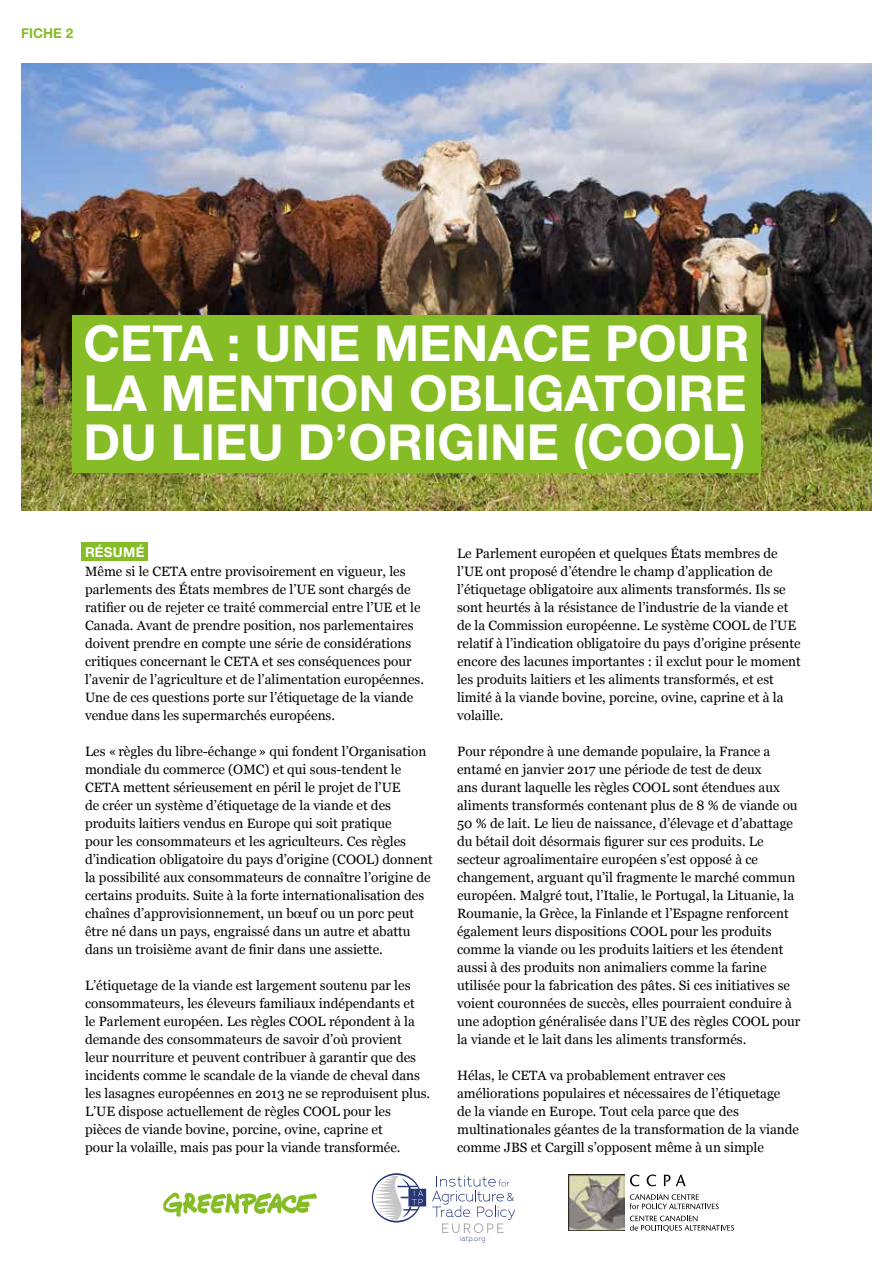
<style>
.page{position:relative;width:893px;height:1263px;background:#fff}
.page>*{position:absolute;margin:0;border:0;box-sizing:border-box;transform-origin:0 0}
.t1{font:700 49.65px/49.7px "Helvetica Neue LT Std";color:#fff;text-align:justify}
.t2{font:13.5px/18px "Georgia";color:#000}
.t3{font:700 13.5px "Helvetica Neue";letter-spacing:.015em;color:#fff}
.t4{font:700 13.5px "Helvetica Neue LT Std";color:#86bc25}
.t5{font:300 7.2px "Adrianna";letter-spacing:.04em;color:#253775}
</style>
<div class="page">
<img style="left:21px;top:64px;width:851px;height:446px">
<div style="left:73px;top:315px;width:688px;height:58px;background:#86bc25"></div>
<div style="left:73px;top:364px;width:688px;height:59px;background:#86bc25"></div>
<div style="left:73px;top:414px;width:688px;height:59px;background:#86bc25"></div>
<div style="left:82px;top:543px;width:66px;height:18px;background:#86bc25"></div>
<svg style="left:163px;top:1192px;width:154px;height:25px"></svg>
<svg style="left:432px;top:1176px;width:83px;height:57px"></svg>
<svg style="left:372px;top:1173px;width:54px;height:49px"></svg>
<img style="left:568px;top:1174px;width:56px;height:56px">
<svg style="left:630px;top:1174px;width:10px;height:12px"></svg>
<svg style="left:647px;top:1174px;width:9px;height:12px"></svg>
<svg style="left:664px;top:1175px;width:22px;height:11px"></svg>
<svg style="left:630px;top:1194px;width:89px;height:15px"></svg>
<svg style="left:630px;top:1215px;width:104px;height:17px"></svg>
<p class="t4" style="left:21px;top:25px;width:54px">FICHE 2</p>
<h1 class="t1" style="left:83px;top:317px;width:668px">CETA : UNE MENACE POUR LA MENTION OBLIGATOIRE DU LIEU D’ORIGINE (COOL)</h1>
<p class="t3" style="left:85px;top:543px;width:61px">RÉSUMÉ</p>
<p class="t2" style="left:85px;top:562px;width:341px">Même si le CETA entre provisoirement en vigueur, les parlements des États membres de l’UE sont chargés de ratifier ou de rejeter ce traité commercial entre l’UE et le Canada. Avant de prendre position, nos parlementaires doivent prendre en compte une série de considérations critiques concernant le CETA et ses conséquences pour l’avenir de l’agriculture et de l’alimentation européennes.<br>Une de ces questions porte sur l’étiquetage de la viande vendue dans les supermarchés européens.</p>
<p class="t2" style="left:85px;top:742px;width:349px">Les «règles du libre-échange» qui fondent l’Organisation mondiale du commerce (OMC) et qui sous-tendent le CETA mettent sérieusement en péril le projet de l’UE<br>de créer un système d’étiquetage de la viande et des produits laitiers vendus en Europe qui soit pratique<br>pour les consommateurs et les agriculteurs. Ces règles d’indication obligatoire du pays d’origine (COOL) donnent la possibilité aux consommateurs de connaître l’origine de certains produits. Suite à la forte internationalisation des chaînes d’approvisionnement, un bœuf ou un porc peut être né dans un pays, engraissé dans un autre et abattu dans un troisième avant de finir dans une assiette.</p>
<p class="t2" style="left:85px;top:976px;width:347px">L’étiquetage de la viande est largement soutenu par les consommateurs, les éleveurs familiaux indépendants et<br>le Parlement européen. Les règles COOL répondent à la demande des consommateurs de savoir d’où provient<br>leur nourriture et peuvent contribuer à garantir que des incidents comme le scandale de la viande de cheval dans les lasagnes européennes en 2013 ne se reproduisent plus.<br>L’UE dispose actuellement de règles COOL pour les pièces de viande bovine, porcine, ovine, caprine et<br>pour la volaille, mais pas pour la viande transformée.</p>
<p class="t2" style="left:457px;top:544px;width:345px">Le Parlement européen et quelques États membres de l’UE ont proposé d’étendre le champ d’application de l’étiquetage obligatoire aux aliments transformés. Ils se sont heurtés à la résistance de l’industrie de la viande et de la Commission européenne. Le système COOL de l’UE relatif à l’indication obligatoire du pays d’origine présente encore des lacunes importantes : il exclut pour le moment les produits laitiers et les aliments transformés, et est limité à la viande bovine, porcine, ovine, caprine et à la volaille.</p>
<p class="t2" style="left:457px;top:742px;width:345px">Pour répondre à une demande populaire, la France a entamé en janvier 2017 une période de test de deux<br>ans durant laquelle les règles COOL sont étendues aux aliments transformés contenant plus de 8 % de viande ou 50 % de lait. Le lieu de naissance, d’élevage et d’abattage du bétail doit désormais figurer sur ces produits. Le secteur agroalimentaire européen s’est opposé à ce changement, arguant qu’il fragmente le marché commun européen. Malgré tout, l’Italie, le Portugal, la Lituanie, la Roumanie, la Grèce, la Finlande et l’Espagne renforcent également leurs dispositions COOL pour les produits comme la viande ou les produits laitiers et les étendent aussi à des produits non animaliers comme la farine utilisée pour la fabrication des pâtes. Si ces initiatives se voient couronnées de succès, elles pourraient conduire à une adoption généralisée dans l’UE des règles COOL pour la viande et le lait dans les aliments transformés.</p>
<p class="t2" style="left:457px;top:1066px;width:343px">Hélas, le CETA va probablement entraver ces améliorations populaires et nécessaires de l’étiquetage<br>de la viande en Europe. Tout cela parce que des multinationales géantes de la transformation de la viande comme JBS et Cargill s’opposent même à un simple</p>
<p class="t5" style="left:460px;top:1234px;width:27px">iatp.org</p>
</div>
